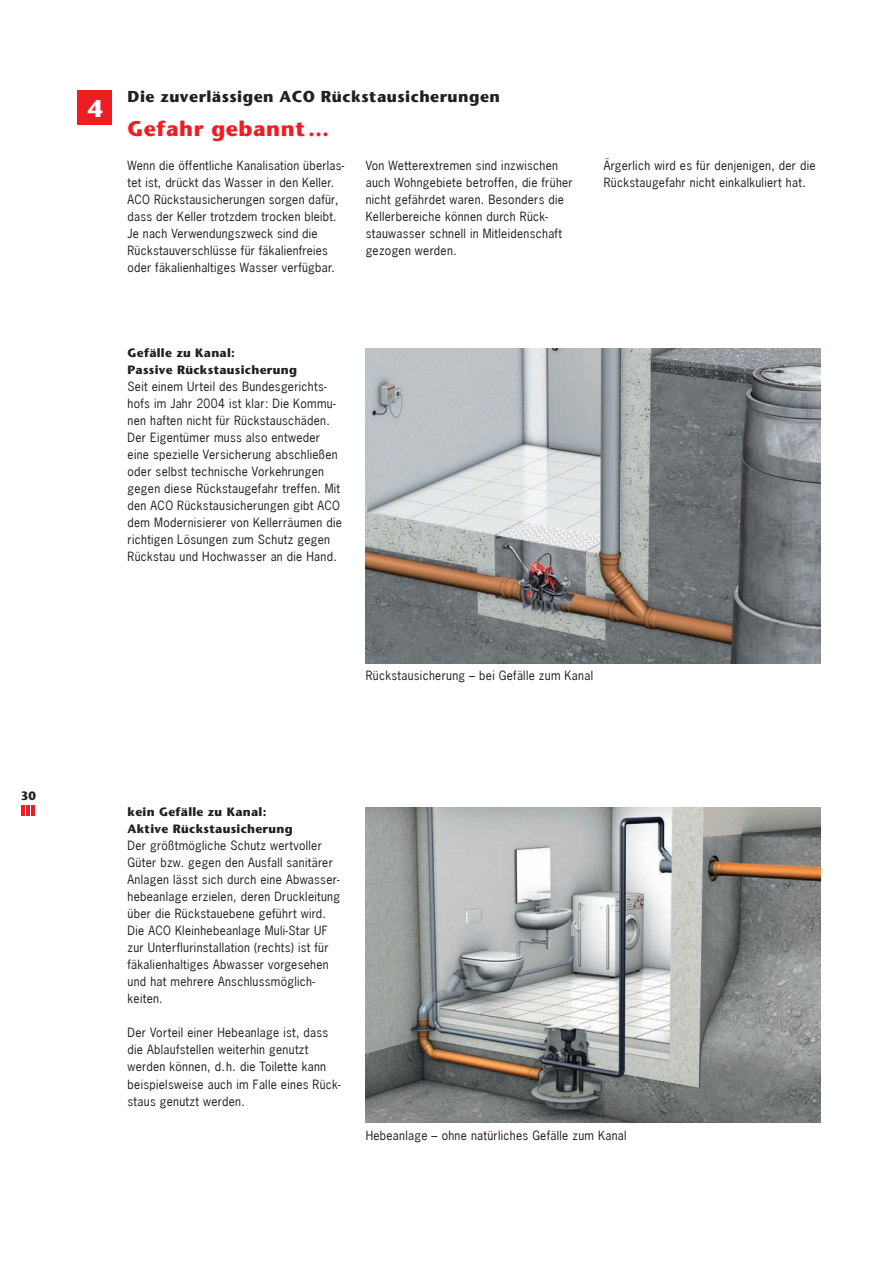
<style>
.page{position:relative;width:893px;height:1263px;background:#fff}
.page>*{position:absolute;margin:0;border:0;box-sizing:border-box;transform-origin:0 0}
.t1{font:700 24px "Stone Sans";color:#fff}
.Überschrift_rot_14pt{font:700 21px "Stone Sans";letter-spacing:.03em;color:#ee1d23}
.Rubrik{font:700 15.75px "Stone Sans";letter-spacing:.03em;color:#231f20}
.Fließtext{font:12px/17px "News Gothic";letter-spacing:.025em;color:#231f20}
.Fließtext-2{font:700 12px "Stone Sans";letter-spacing:.025em;color:#231f20}
.Pagina{font:700 12px "Stone Sans";color:#231f20}
</style>
<div class="page">
<hr style="left:21px;top:806px;width:4px;height:10px;background:#ee1d23">
<hr style="left:26px;top:806px;width:4px;height:10px;background:#ee1d23">
<hr style="left:31px;top:806px;width:4px;height:10px;background:#ee1d23">
<div style="left:78px;top:91px;width:34px;height:34px;background:#ee1d23"></div>
<img style="left:366px;top:349px;width:455px;height:314px">
<img style="left:366px;top:808px;width:455px;height:315px">
<p class="Pagina" style="left:21px;top:788px;width:17px">30</p>
<p class="t1" style="left:88px;top:94px;width:17px">4</p>
<p class="Rubrik" style="left:128px;top:87px;width:374px">Die zuverlässigen ACO Rückstausicherungen</p>
<p class="Überschrift_rot_14pt" style="left:128px;top:116px;width:203px">Gefahr gebannt …</p>
<p class="Fließtext" style="left:128px;top:157px;width:218px">Wenn die öffentliche Kanalisation überlas&shy;tet ist, drückt das Wasser in den Keller.<br>ACO Rückstausicherungen sorgen dafür, dass der Keller trotzdem trocken bleibt.<br>Je nach Verwendungszweck sind die Rückstauverschlüsse für fäkalienfreies oder fäkalienhaltiges Wasser verfügbar.</p>
<p class="Fließtext" style="left:366px;top:157px;width:209px">Von Wetterextremen sind inzwischen auch Wohngebiete betroffen, die früher nicht gefährdet waren. Besonders die Kellerbereiche können durch Rück&shy;stauwasser schnell in Mitleidenschaft gezogen werden.</p>
<p class="Fließtext" style="left:604px;top:157px;width:213px">Ärgerlich wird es für denjenigen, der die<br>Rückstaugefahr nicht einkalkuliert hat.</p>
<p class="Fließtext-2" style="left:128px;top:346px;width:109px">Gefälle zu Kanal:</p>
<p class="Fließtext-2" style="left:128px;top:363px;width:171px">Passive Rückstausicherung</p>
<p class="Fließtext" style="left:128px;top:378px;width:209px">Seit einem Urteil des Bundesgerichts&shy;hofs im Jahr 2004 ist klar: Die Kommu&shy;nen haften nicht für Rückstauschäden.</p>
<p class="Fließtext" style="left:128px;top:429px;width:216px">Der Eigentümer muss also entweder eine spezielle Versicherung abschließen oder selbst technische Vorkehrungen gegen diese Rückstaugefahr treffen. Mit den ACO Rückstausicherungen gibt ACO dem Modernisierer von Kellerräumen die richtigen Lösungen zum Schutz gegen Rückstau und Hochwasser an die Hand.</p>
<p class="Fließtext" style="left:366px;top:667px;width:229px">Rückstausicherung – bei Gefälle zum Kanal</p>
<p class="Fließtext-2" style="left:128px;top:805px;width:140px">kein Gefälle zu Kanal:</p>
<p class="Fließtext-2" style="left:128px;top:822px;width:167px">Aktive Rückstausicherung</p>
<p class="Fließtext" style="left:128px;top:837px;width:214px">Der größtmögliche Schutz wertvoller Güter bzw. gegen den Ausfall sanitärer Anlagen lässt sich durch eine Abwasser&shy;hebeanlage erzielen, deren Druckleitung über die Rückstauebene geführt wird.</p>
<p class="Fließtext" style="left:128px;top:922px;width:203px">Die ACO Kleinhebeanlage Muli-Star UF zur Unterflurinstallation (rechts) ist für fäkalienhaltiges Abwasser vorgesehen und hat mehrere Anschlussmöglich&shy;keiten.</p>
<p class="Fließtext" style="left:128px;top:1024px;width:215px">Der Vorteil einer Hebeanlage ist, dass die Ablaufstellen weiterhin genutzt werden können, d. h. die Toilette kann beispielsweise auch im Falle eines Rück&shy;staus genutzt werden.</p>
<p class="Fließtext" style="left:366px;top:1126px;width:262px">Hebeanlage – ohne natürliches Gefälle zum Kanal</p>
</div>
